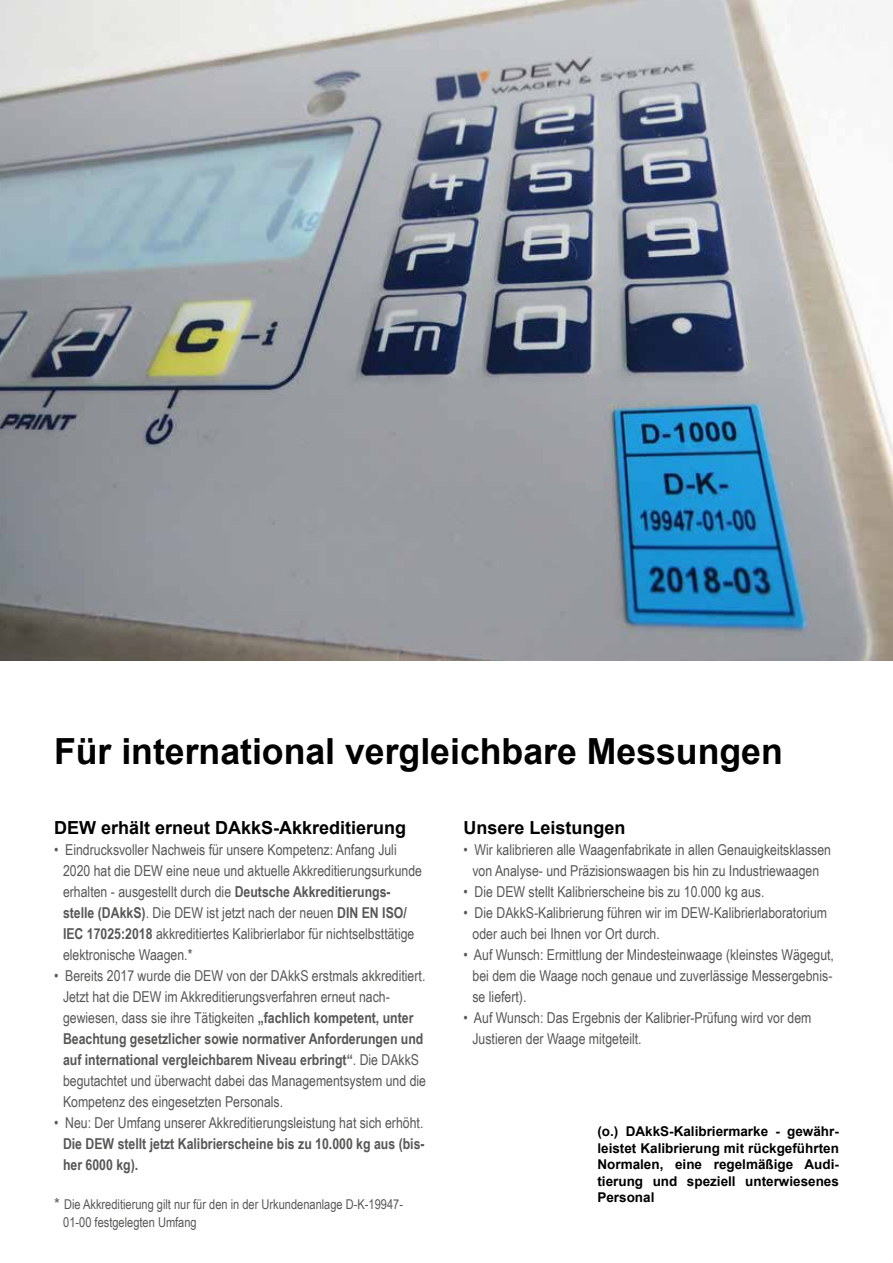
<style>
.page{position:relative;width:893px;height:1263px;background:#fff}
.page>*{position:absolute;margin:0;border:0;box-sizing:border-box;transform-origin:0 0}
.t1{font:700 36px "Arial";color:#000}
.t2{font:700 18px "Arial";color:#000}
.t3{font:15px/21px "Arial Narrow";color:#575756}
.t4{font:700 15px/21px "Arial Narrow";color:#575756}
.t5{font:700 13.5px/16.5px "Arial";color:#000;text-align:justify}
.t6{font:13.5px/18px "Arial Narrow";color:#575756}
.s1{font-weight:700}
.s2{font-family:"Arial";font-size:15px}
</style>
<div class="page">
<img style="left:0;top:0;width:893px;height:660px">
<h1 class="t1" style="left:54px;top:726px;width:730px">Für international vergleichbare Messungen</h1>
<p class="t2" style="left:54px;top:815px;width:354px">DEW erhält erneut DAkkS-Akkreditierung</p>
<p class="t3" style="left:63px;top:838px;width:361px;text-indent:-9px">• Eindrucksvoller Nachweis für unsere Kompetenz: Anfang Juli 2020 hat die DEW eine neue und aktuelle Akkreditierungsurkunde erhalten - ausgestellt durch die <span class="s1">Deutsche Akkreditierungs&shy;stelle (DAkkS)</span>. Die DEW ist jetzt nach der neuen <span class="s1">DIN EN ISO/ IEC 17025:2018</span> akkreditiertes Kalibrierlabor für nichtselbsttätige elektronische Waagen.*</p>
<p class="t3" style="left:63px;top:964px;width:365px;text-indent:-9px">• Bereits 2017 wurde die DEW von der DAkkS erstmals akkreditiert.<br>Jetzt hat die DEW im Akkreditierungsverfahren erneut nach&shy;gewiesen, dass sie ihre Tätigkeiten <span class="s1">„fachlich kompetent, unter Beachtung gesetzlicher sowie normativer Anforderungen und auf international vergleichbarem Niveau erbringt“</span>. Die DAkkS begutachtet und überwacht dabei das Managementsystem und die Kompetenz des eingesetzten Personals.</p>
<p class="t3" style="left:54px;top:1111px;width:371px">• Neu: Der Umfang unserer Akkreditierungsleistung hat sich erhöht.</p>
<p class="t4" style="left:63px;top:1132px;width:363px">Die DEW stellt jetzt Kalibrierscheine bis zu 10.000 kg aus (bis&shy;her 6000 kg).</p>
<p class="t6" style="left:63px;top:1195px;width:341px;text-indent:-9px"><span class="s2">*</span> Die Akkreditierung gilt nur für den in der Urkundenanlage D-K-19947-<br>01-00 festgelegten Umfang</p>
<p class="t2" style="left:463px;top:815px;width:164px">Unsere Leistungen</p>
<p class="t3" style="left:463px;top:838px;width:369px;text-align:center">• Wir kalibrieren alle Waagenfabrikate in allen Genauigkeitsklassen von Analyse- und Präzisionswaagen bis hin zu Industriewaagen</p>
<p class="t3" style="left:463px;top:880px;width:303px">• Die DEW stellt Kalibrierscheine bis zu 10.000 kg aus.</p>
<p class="t3" style="left:472px;top:901px;width:356px;text-indent:-9px">• Die DAkkS-Kalibrierung führen wir im DEW-Kalibrierlaboratorium oder auch bei Ihnen vor Ort durch.</p>
<p class="t3" style="left:472px;top:943px;width:363px;text-align:justify;text-indent:-9px">• Auf Wunsch: Ermittlung der Mindesteinwaage (kleinstes Wägegut, bei dem die Waage noch genaue und zuverlässige Messergebnis&shy;se liefert).</p>
<p class="t3" style="left:472px;top:1006px;width:340px;text-indent:-9px">• Auf Wunsch: Das Ergebnis der Kalibrier-Prüfung wird vor dem<br>Justieren der Waage mitgeteilt.</p>
<p class="t5" style="left:597px;top:1123px;width:243px">(o.) DAkkS-Kalibriermarke - gewähr&shy;leistet Kalibrierung mit rückgeführten Normalen, eine regelmäßige Audi&shy;tierung und speziell unterwiesenes Personal</p>
</div>
